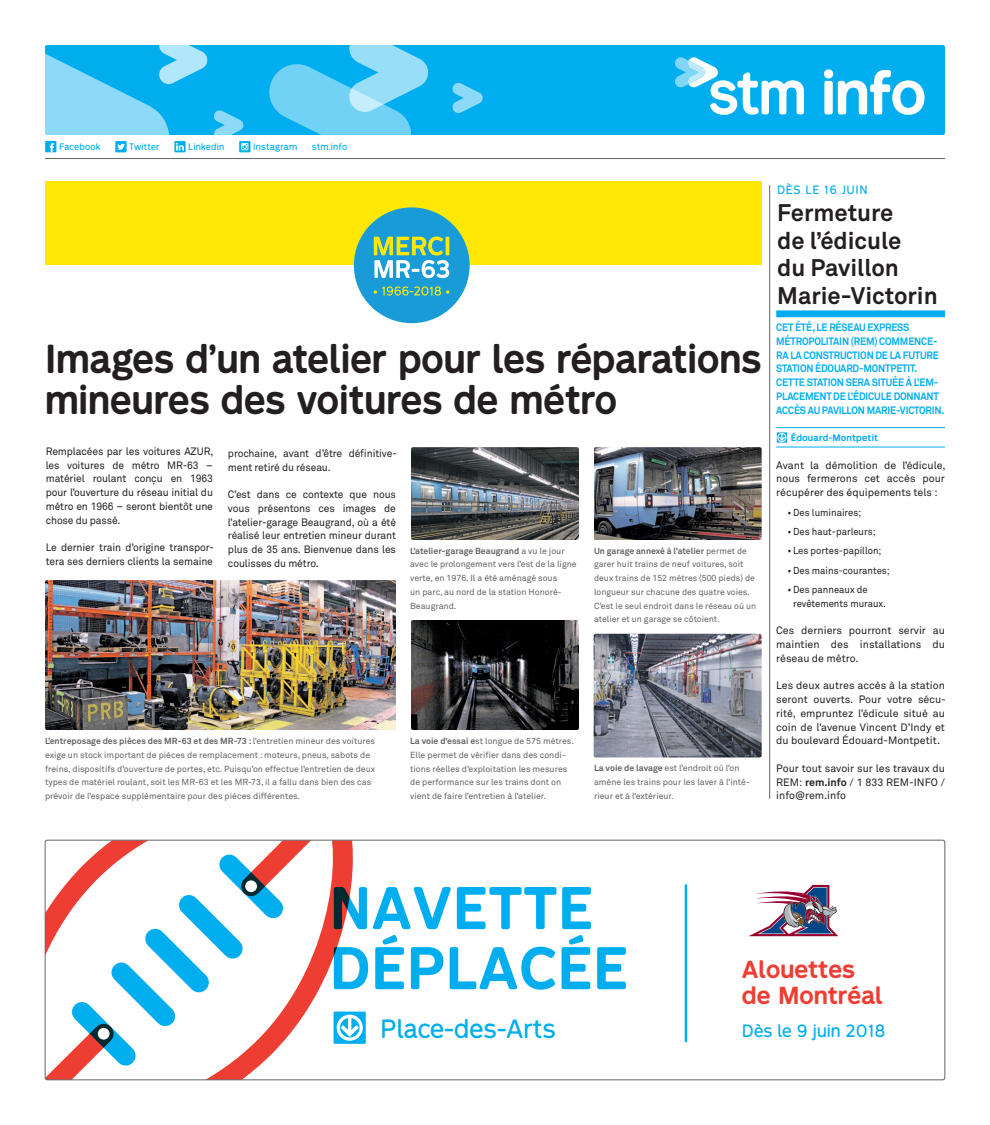
<style>
.page{position:relative;width:990px;height:1125px;background:#fff}
.page>*{position:absolute;margin:0;border:0;box-sizing:border-box;transform-origin:0 0}
.t1{font:700 57.25px "STM Montreal";color:#fff}
.t2{font:700 55.62px/60.1px "STM Montreal";color:#00aeef}
.t3{font:700 37.5px/41.2px "STM Montreal";color:#231f20;scale:.95 1}
.t4{font:24.5px "STM Montreal";color:#00aeef}
.t5{font:700 23.75px/27.5px "Akkurat";color:#231f20}
.t6{font:700 22.88px/26px "STM Montreal";color:#ee3e34}
.t7{font:16.5px "STM Montreal";color:#00aeef}
.t8{font:11.25px "STM Montreal";letter-spacing:.05em;color:#00aeef}
.t9{font:10.62px/13.8px "Akkurat";letter-spacing:-.01em;color:#231f20;text-align:justify}
.t10{font:700 10.62px/13.8px "Akkurat";letter-spacing:-.02em;color:#00aeef;scale:.92 1}
.t11{font:10px/13.8px "Akkurat";color:#231f20;scale:.95 1}
.t12{font:8.75px/13.8px "Akkurat";color:#636366}
.t13{font:8.75px "STM Montreal";letter-spacing:.025em;color:#00aeef}
.t14{font:700 8.75px "STM Montreal";letter-spacing:.025em;color:#00aeef}
.s1{font-weight:700}
</style>
<div class="page">
<div style="left:207px;top:45px;width:738px;height:90px;background:#00aeef"></div>
<svg style="left:675px;top:57px;width:129px;height:58px"></svg>
<svg style="left:269px;top:45px;width:159px;height:90px;background:#54c8f4"></svg>
<svg style="left:453px;top:83px;width:30px;height:30px"></svg>
<svg style="left:214px;top:110px;width:29px;height:25px"></svg>
<svg style="left:45px;top:45px;width:162px;height:90px;background:#4bc5f3"></svg>
<div style="left:45px;top:141px;width:11px;height:11px;background:#00aeef"></div>
<svg style="left:50px;top:143px;width:4px;height:9px"></svg>
<div style="left:115px;top:141px;width:12px;height:11px;background:#00aeef"></div>
<svg style="left:117px;top:143px;width:8px;height:7px"></svg>
<div style="left:174px;top:141px;width:12px;height:11px;background:#00aeef"></div>
<svg style="left:176px;top:143px;width:8px;height:8px"></svg>
<svg style="left:239px;top:141px;width:11px;height:11px"></svg>
<svg style="left:241px;top:143px;width:7px;height:7px"></svg>
<hr style="left:45px;top:158px;width:900px;height:1px;background:#636366">
<svg style="left:748px;top:884px;width:91px;height:53px"></svg>
<svg style="left:45px;top:840px;width:321px;height:240px"></svg>
<div style="left:245px;top:880px;width:12px;height:12px;background:#fff;border-radius:50%"></div>
<div style="left:98px;top:1028px;width:12px;height:12px;background:#fff;border-radius:50%"></div>
<hr style="left:685px;top:885px;width:2px;height:156px;background:#00aeef">
<div style="left:45px;top:840px;width:900px;height:240px;border:1px solid #636366;border-radius:2px"></div>
<img style="left:45px;top:580px;width:351px;height:150px">
<img style="left:411px;top:447px;width:168px;height:93px">
<img style="left:411px;top:620px;width:168px;height:110px">
<img style="left:594px;top:447px;width:168px;height:93px">
<img style="left:594px;top:634px;width:168px;height:124px">
<hr style="left:769px;top:185px;width:1px;height:614px;background:#636366">
<div style="left:776px;top:310px;width:169px;height:7px;background:#00aeef"></div>
<hr style="left:776px;top:427px;width:169px;height:1px;background:#00aeef">
<hr style="left:776px;top:447px;width:169px;height:1px;background:#00aeef">
<div style="left:776px;top:432px;width:11px;height:11px;border:1px solid #fff"></div>
<svg style="left:777px;top:433px;width:9px;height:9px"></svg>
<div style="left:328px;top:182px;width:168px;height:83px;background:#ffe706"></div>
<div style="left:354px;top:207px;width:116px;height:116px;background:#199bd8;border-radius:50%"></div>
<svg style="left:374px;top:286px;width:75px;height:10px"></svg>
<svg style="left:374px;top:237px;width:75px;height:41px"></svg>
<div style="left:266px;top:182px;width:78px;height:83px;background:#ffe706"></div>
<div style="left:504px;top:182px;width:79px;height:83px;background:#ffe706"></div>
<div style="left:232px;top:182px;width:79px;height:83px;background:#ffe706"></div>
<div style="left:479px;top:182px;width:70px;height:83px;background:#ffe706"></div>
<div style="left:569px;top:182px;width:79px;height:83px;background:#ffe706"></div>
<div style="left:648px;top:182px;width:79px;height:83px;background:#ffe706"></div>
<div style="left:683px;top:182px;width:79px;height:83px;background:#ffe706"></div>
<div style="left:169px;top:182px;width:79px;height:83px;background:#ffe706"></div>
<div style="left:90px;top:182px;width:79px;height:83px;background:#ffe706"></div>
<div style="left:45px;top:182px;width:79px;height:83px;background:#ffe706"></div>
<p class="t13" style="left:59px;top:141px;width:43px">Facebook</p>
<p class="t13" style="left:129px;top:141px;width:32px">Twitter</p>
<p class="t13" style="left:188px;top:141px;width:38px">Linkedin</p>
<p class="t13" style="left:253px;top:141px;width:46px">Instagram</p>
<p class="t13" style="left:312px;top:141px;width:37px">stm.info</p>
<h3 class="t3" style="left:45px;top:337px;width:755px">Images d’un atelier pour les réparations mineures des voitures de métro</h3>
<p class="t9" style="left:46px;top:444px;width:169px">Remplacées par les voitures AZUR, les voitures de métro MR-63 – matériel roulant conçu en 1963 pour l’ouverture du réseau initial du métro en 1966 – seront bientôt une chose du passé.</p>
<p class="t9" style="left:46px;top:540px;width:170px">Le dernier train d’origine transpor&shy;tera ses derniers clients la semaine</p>
<p class="t9" style="left:228px;top:446px;width:170px">prochaine, avant d’être définitive&shy;ment retiré du réseau.</p>
<p class="t9" style="left:228px;top:487px;width:170px">C’est dans ce contexte que nous vous présentons ces images de l’atelier-garage Beaugrand, où a été réalisé leur entretien mineur durant plus de 35 ans. Bienvenue dans les coulisses du métro.</p>
<p class="t12" style="left:410px;top:544px;width:168px"><span class="s1">L’ATELIER-GARAGE BEAUGRAND</span> a vu le jour avec le prolongement vers l’est de la ligne verte, en 1976. Il a été aménagé sous<br>un parc, au nord de la station Honoré-Beaugrand.</p>
<p class="t12" style="left:594px;top:544px;width:164px"><span class="s1">UN GARAGE ANNEXÉ À L’ATELIER</span> permet de garer huit trains de neuf voitures, soit deux trains de 152 mètres (500 pieds) de longueur sur chacune des quatre voies.<br>C’est le seul endroit dans le réseau où un atelier et un garage se côtoient.</p>
<p class="t12" style="left:45px;top:734px;width:332px"><span class="s1">L’ENTREPOSAGE DES PIÈCES DES MR-63 ET DES MR-73 :</span> l’entretien mineur des voitures exige un stock important de pièces de remplacement : moteurs, pneus, sabots de freins, dispositifs d’ouverture de portes, etc. Puisqu’on effectue l’entretien de deux types de matériel roulant, soit les MR-63 et les MR-73, il a fallu dans bien des cas prévoir de l’espace supplémentaire pour des pièces différentes.</p>
<p class="t12" style="left:410px;top:734px;width:165px"><span class="s1">LA VOIE D’ESSAI E</span>st longue de 575 mètres.<br>Elle permet de vérifier dans des condi&shy;tions réelles d’exploitation les mesures de performance sur les trains dont on vient de faire l’entretien à l’atelier.</p>
<p class="t12" style="left:594px;top:761px;width:157px"><span class="s1">LA VOIE DE LAVAGE</span> est l’endroit où l’on amène les trains pour les laver à l’inté&shy;rieur et à l’extérieur.</p>
<h1 class="t1" style="left:821px;top:57px;width:107px">info</h1>
<p class="t8" style="left:777px;top:182px;width:92px">Dès le 16 juin</p>
<h3 class="t5" style="left:777px;top:199px;width:162px">FERMETURE<br>DE L’ÉDICULE<br>DU PAVILLON<br>MARIE-VICTORIN</h3>
<p class="t10" style="left:776px;top:320px;width:184px">CET ÉTÉ, LE RÉSEAU EXPR ESS<br>M ÉTROPOLITAIN (REM) COMM ENCE-<br>RA LA CONSTRUCTION DE LA FUTUR E<br>STATION ÉDOUARD-MONTPETIT.<br>CETTE STATION SERA SITUÉE À L’EM -<br>PLACEM ENT DE L’ÉDICULE DONNANT<br>ACCÈS AU PAVILLON MAR IE-VICTOR IN.</p>
<p class="t14" style="left:791px;top:432px;width:89px">Édouard-Montpetit</p>
<p class="t9" style="left:776px;top:458px;width:171px">Avant la démolition de l’édicule, nous fermerons cet accès pour récupérer des équipements tels :</p>
<p class="t11" style="left:788px;top:505px;width:79px">• Des luminaires;</p>
<p class="t11" style="left:788px;top:524px;width:94px">• Des haut-parleurs;</p>
<p class="t11" style="left:788px;top:544px;width:101px">• Les portes-papillon;</p>
<p class="t11" style="left:788px;top:563px;width:109px">• Des mains-courantes;</p>
<p class="t11" style="left:793px;top:583px;width:99px;text-indent:-6px">• Des panneaux de revêtements muraux.</p>
<p class="t9" style="left:776px;top:624px;width:170px">Ces derniers pourront servir au maintien des installations du réseau de métro.</p>
<p class="t9" style="left:776px;top:679px;width:171px">Les deux autres accès à la station seront ouverts. Pour votre sécu&shy;rité, empruntez l’édicule situé au coin de l’avenue Vincent D’Indy et du boulevard Édouard-Montpetit.</p>
<p class="t9" style="left:776px;top:761px;width:170px">Pour tout savoir sur les travaux du REM: <span class="s1">REM.INFO</span> / 1 833 REM-INFO / info@rem.info</p>
<h2 class="t2" style="left:329px;top:877px;width:300px">NAVETTE<br>DÉPLACÉE</h2>
<h3 class="t4" style="left:380px;top:1014px;width:177px">Place-des-Arts</h3>
<h3 class="t6" style="left:742px;top:956px;width:142px">Alouettes de Montréal</h3>
<h3 class="t7" style="left:742px;top:1020px;width:145px">Dès le 9 juin 2018</h3>
</div>
